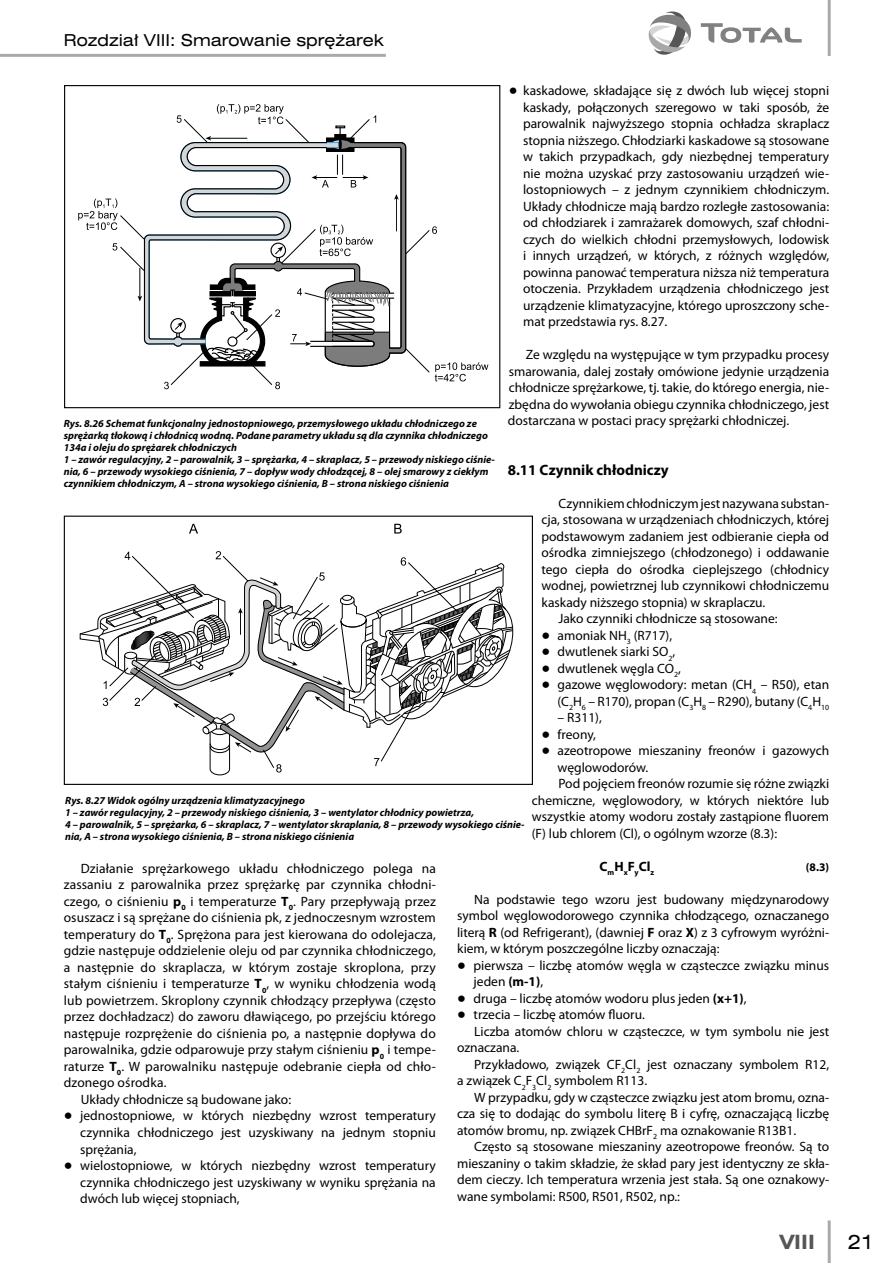
<style>
.page{position:relative;width:893px;height:1263px;background:#fff}
.page>*{position:absolute;margin:0;border:0;box-sizing:border-box;transform-origin:0 0}
.t1{font:700 18px "Swis 721 Ex PL";color:#565656}
.t2{font:18px "Swis 721 Ex PL";color:#000}
.t3{font:15px "Swis 721 Ex PL";color:#000}
.pod-01{font:700 15px "Myriad Pro";color:#000}
.podstawa{font:13.5px/16.5px "Myriad Pro";color:#000;text-align:justify}
.kropki{font:13.5px/16.5px "Myriad Pro";color:#000;text-align:justify}
.podstawa-2{font:700 13.5px "Myriad Pro";color:#000}
.podstawa-3{font:700 11.7px "Myriad Pro";color:#000}
.t4{font:italic 700 10.5px/12px "Myriad Pro";color:#000}
.s1{font-family:"Newspaper Pi PL"}
.s2{font-weight:700}
</style>
<div class="page">
<hr style="left:0;top:54px;width:386px;height:3px;background:#aaa">
<svg style="left:648px;top:11px;width:43px;height:44px"></svg>
<svg style="left:701px;top:23px;width:101px;height:20px"></svg>
<hr style="left:828px;top:1220px;width:3px;height:43px;background:#aaa">
<hr style="left:828px;top:0;width:3px;height:56px;background:#aaa">
<svg style="left:78px;top:104px;width:410px;height:285px"></svg>
<div style="left:64px;top:85px;width:436px;height:323px;border:1px solid #000"></div>
<svg style="left:80px;top:551px;width:434px;height:224px"></svg>
<svg style="left:189px;top:524px;width:9px;height:9px"></svg>
<svg style="left:394px;top:524px;width:8px;height:9px"></svg>
<div style="left:64px;top:516px;width:469px;height:269px;border:1px solid #000"></div>
<p class="t3" style="left:64px;top:31px;width:321px">Rozdział VIII: Smarowanie sprężarek</p>
<p class="kropki" style="left:523px;top:83px;width:308px;text-indent:-14px"><span class="s1">q</span> kaskadowe, składające się z dwóch lub więcej stopni kaskady, połączonych szeregowo w taki sposób, że parowalnik najwyższego stopnia ochładza skraplacz stopnia niższego. Chłodziarki kaskadowe są stosowane w takich przypadkach, gdy niezbędnej temperatury nie można uzyskać przy zastosowaniu urządzeń wie&shy;lostopniowych – z jednym czynnikiem chłodniczym.<br>Układy chłodnicze mają bardzo rozległe zastosowania: od chłodziarek i zamrażarek domowych, szaf chłodni&shy;czych do wielkich chłodni przemysłowych, lodowisk i innych urządzeń, w których, z różnych względów, powinna panować temperatura niższa niż temperatura otoczenia. Przykładem urządzenia chłodniczego jest urządzenie klimatyzacyjne, którego uproszczony sche&shy;mat przedstawia rys. 8.27.</p>
<p class="podstawa" style="left:508px;top:347px;width:323px;text-indent:18px">Ze względu na występujące w tym przypadku procesy smarowania, dalej zostały omówione jedynie urządzenia chłodnicze sprężarkowe, tj. takie, do którego energia, nie&shy;zbędna do wywołania obiegu czynnika chłodniczego, jest dostarczana w postaci pracy sprężarki chłodniczej.</p>
<p class="pod-01" style="left:508px;top:461px;width:162px">8.11 Czynnik chłodniczy</p>
<p class="podstawa" style="left:541px;top:495px;width:289px;text-indent:17px">Czynnikiem chłodniczym jest nazywana substan&shy;cja, stosowana w urządzeniach chłodniczych, której podstawowym zadaniem jest odbieranie ciepła od ośrodka zimniejszego (chłodzonego) i oddawanie tego ciepła do ośrodka cieplejszego (chłodnicy wodnej, powietrznej lub czynnikowi chłodniczemu kaskady niższego stopnia) w skraplaczu.</p>
<p class="podstawa" style="left:558px;top:611px;width:221px">Jako czynniki chłodnicze są stosowane:</p>
<p class="kropki" style="left:541px;top:627px;width:132px"><span class="s1">q</span> amoniak NH<sub>3</sub> (R717),</p>
<p class="kropki" style="left:541px;top:644px;width:135px"><span class="s1">q</span> dwutlenek siarki SO<sub>2</sub>,</p>
<p class="kropki" style="left:541px;top:660px;width:141px"><span class="s1">q</span> dwutlenek węgla CO<sub>2</sub>,</p>
<p class="kropki" style="left:541px;top:677px;width:289px;text-align:right"><span class="s1">q</span> gazowe węglowodory: metan (CH<sub>4</sub> – R50), etan (C<sub>2</sub>H<sub>6</sub> – R170), propan (C<sub>3</sub>H<sub>8</sub> – R290), butany (C<sub>4</sub>H<sub>10</sub></p>
<p class="kropki" style="left:558px;top:710px;width:46px">– R311),</p>
<p class="kropki" style="left:541px;top:726px;width:56px"><span class="s1">q</span> freony,</p>
<p class="kropki" style="left:558px;top:743px;width:273px;text-indent:-16px"><span class="s1">q</span> azeotropowe mieszaniny freonów i gazowych węglowodorów.</p>
<p class="podstawa" style="left:532px;top:776px;width:299px;text-indent:27px">Pod pojęciem freonów rozumie się różne związki chemiczne, węglowodory, w których niektóre lub wszystkie atomy wodoru zostały zastąpione fluorem (F) lub chlorem (Cl), o ogólnym wzorze (8.3):</p>
<p class="podstawa-2" style="left:600px;top:859px;width:56px">C<sub>m</sub>H<sub>x</sub>F<sub>y</sub>Cl<sub>z</sub></p>
<p class="podstawa-3" style="left:806px;top:860px;width:25px">(8.3)</p>
<p class="podstawa" style="left:457px;top:891px;width:374px;text-indent:17px">Na podstawie tego wzoru jest budowany międzynarodowy symbol węglowodorowego czynnika chłodzącego, oznaczanego literą <span class="s2">R</span> (od Refrigerant), (dawniej <span class="s2">F</span> oraz <span class="s2">X</span>) z 3 cyfrowym wyróżni&shy;kiem, w którym poszczególne liczby oznaczają:</p>
<p class="kropki" style="left:474px;top:957px;width:357px;text-indent:-16px"><span class="s1">q</span> pierwsza – liczbę atomów węgla w cząsteczce związku minus jeden <span class="s2">(m-1)</span>,</p>
<p class="kropki" style="left:457px;top:990px;width:291px"><span class="s1">q</span> druga – liczbę atomów wodoru plus jeden <span class="s2">(x+1)</span>,</p>
<p class="kropki" style="left:457px;top:1007px;width:189px"><span class="s1">q</span> trzecia – liczbę atomów fluoru.</p>
<p class="podstawa" style="left:457px;top:1023px;width:374px;text-indent:17px">Liczba atomów chloru w cząsteczce, w tym symbolu nie jest oznaczana.</p>
<p class="podstawa" style="left:457px;top:1056px;width:374px;text-indent:17px">Przykładowo, związek CF<sub>2</sub>Cl<sub>2</sub> jest oznaczany symbolem R12, a związek C<sub>2</sub>F<sub>3</sub>Cl<sub>2</sub> symbolem R113.</p>
<p class="podstawa" style="left:457px;top:1089px;width:374px;text-indent:17px">W przypadku, gdy w cząsteczce związku jest atom bromu, ozna&shy;cza się to dodając do symbolu literę B i cyfrę, oznaczającą liczbę atomów bromu, np. związek CHBrF<sub>2</sub> ma oznakowanie R13B1.</p>
<p class="podstawa" style="left:457px;top:1139px;width:374px;text-indent:17px">Często są stosowane mieszaniny azeotropowe freonów. Są to mieszaniny o takim składzie, że skład pary jest identyczny ze skła&shy;dem cieczy. Ich temperatura wrzenia jest stała. Są one oznakowy&shy;wane symbolami: R500, R501, R502, np.:</p>
<p class="t4" style="left:64px;top:418px;width:426px">Rys. 8.26 Schemat funkcjonalny jednostopniowego, przemysłowego układu chłodniczego ze sprężarką tłokową i chłodnicą wodną. Podane parametry układu są dla czynnika chłodniczego<br>134a i oleju do sprężarek chłodniczych</p>
<p class="t4" style="left:64px;top:454px;width:433px">1 – zawór regulacyjny, 2 – parowalnik, 3 – sprężarka, 4 – skraplacz, 5 – przewody niskiego ciśnie&shy;nia, 6 – przewody wysokiego ciśnienia, 7 – dopływ wody chłodzącej, 8 – olej smarowy z ciekłym czynnikiem chłodniczym, A – strona wysokiego ciśnienia, B – strona niskiego ciśnienia</p>
<p class="t4" style="left:65px;top:795px;width:241px">Rys. 8.27 Widok ogólny urządzenia klimatyzacyjnego</p>
<p class="t4" style="left:65px;top:807px;width:410px">1 – zawór regulacyjny, 2 – przewody niskiego ciśnienia, 3 – wentylator chłodnicy powietrza,</p>
<p class="t4" style="left:65px;top:819px;width:461px">4 – parowalnik, 5 – sprężarka, 6 – skraplacz, 7 – wentylator skraplania, 8 – przewody wysokiego ciśnie&shy;nia, A – strona wysokiego ciśnienia, B – strona niskiego ciśnienia</p>
<p class="podstawa" style="left:64px;top:860px;width:374px;text-indent:17px">Działanie sprężarkowego układu chłodniczego polega na zassaniu z parowalnika przez sprężarkę par czynnika chłodni&shy;czego, o ciśnieniu <span class="s2">p</span><sub>0</sub> i temperaturze <span class="s2">T</span><sub>0</sub>. Pary przepływają przez osuszacz i są sprężane do ciśnienia pk, z jednoczesnym wzrostem temperatury do <span class="s2">T</span><sub>0</sub>. Sprężona para jest kierowana do odolejacza, gdzie następuje oddzielenie oleju od par czynnika chłodniczego, a następnie do skraplacza, w którym zostaje skroplona, przy stałym ciśnieniu i temperaturze <span class="s2">T</span><sub>0</sub>, w wyniku chłodzenia wodą lub powietrzem. Skroplony czynnik chłodzący przepływa (często przez dochładzacz) do zaworu dławiącego, po przejściu którego następuje rozprężenie do ciśnienia po, a następnie dopływa do parowalnika, gdzie odparowuje przy stałym ciśnieniu <span class="s2">p</span><sub>0</sub> i tempe&shy;raturze <span class="s2">T</span><sub>0</sub>. W parowalniku następuje odebranie ciepła od chło&shy;dzonego ośrodka.</p>
<p class="podstawa" style="left:81px;top:1091px;width:212px">Układy chłodnicze są budowane jako:</p>
<p class="kropki" style="left:80px;top:1108px;width:357px;text-indent:-16px"><span class="s1">q</span> jednostopniowe, w których niezbędny wzrost temperatury czynnika chłodniczego jest uzyskiwany na jednym stopniu sprężania,</p>
<p class="kropki" style="left:80px;top:1157px;width:357px;text-indent:-16px"><span class="s1">q</span> wielostopniowe, w których niezbędny wzrost temperatury czynnika chłodniczego jest uzyskiwany w wyniku sprężania na dwóch lub więcej stopniach,</p>
<h1 class="t1" style="left:780px;top:1230px;width:37px">VIII</h1>
<h1 class="t2" style="left:848px;top:1230px;width:28px">21</h1>
</div>
